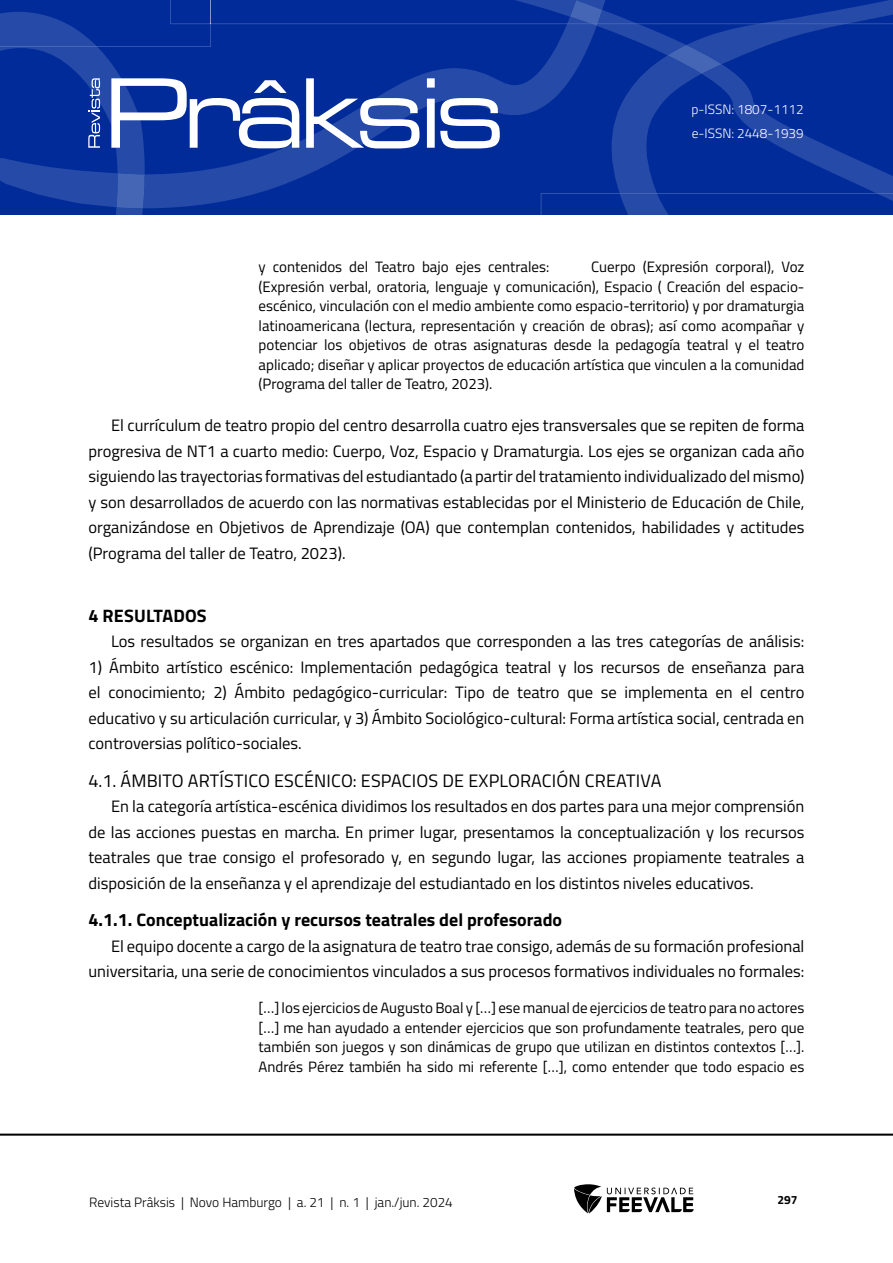
<style>
.page{position:relative;width:893px;height:1263px;background:#fff}
.page>*{position:absolute;margin:0;border:0;box-sizing:border-box;transform-origin:0 0}
.TUTULO_2{font:18px "Titillium Web";letter-spacing:.01em;color:#000}
.TITULO_3{font:700 18px "Titillium Web";color:#000}
.TITILO_1{font:700 18px "Titillium Web";letter-spacing:.01em;color:#000}
.Corpo_de_texto{font:16.5px/25.5px "Titillium Web";color:#000;text-align:justify}
.Citação{font:15px/19.5px "Titillium Web";color:#000;text-align:justify}
.t1{font:300 13.5px "Titillium Web";color:#000}
.t2{font:300 13.5px/24px "Titillium Web";color:#fff}
.t3{font:700 12px "Titillium Web";color:#000}
</style>
<div class="page">
<hr style="left:0;top:1133px;width:893px;height:3px;background:#000">
<svg style="left:574px;top:1184px;width:120px;height:29px"></svg>
<svg style="left:0;top:0;width:893px;height:215px;background:#1239a0"></svg>
<p class="t2" style="left:691px;top:97px;width:114px">p-ISSN: 1807-1112 e-ISSN: 2448-1939</p>
<p class="Citação" style="left:259px;top:256px;width:547px;text-indent:333px">Cuerpo (Expresión corporal), Voz (Expresión verbal, oratoria, lenguaje y comunicación), Espacio ( Creación del espacio&shy;escénico, vinculación con el medio ambiente como espacio-territorio) y por dramaturgia latinoamericana (lectura, representación y creación de obras); así como acompañar y potenciar los objetivos de otras asignaturas desde la pedagogía teatral y el teatro aplicado; diseñar y aplicar proyectos de educación artística que vinculen a la comunidad (Programa del taller de Teatro, 2023).</p>
<p class="Corpo_de_texto" style="left:88px;top:412px;width:717px;text-indent:22px">El currículum de teatro propio del centro desarrolla cuatro ejes transversales que se repiten de forma progresiva de NT1 a cuarto medio: Cuerpo, Voz, Espacio y Dramaturgia. Los ejes se organizan cada año siguiendo las trayectorias formativas del estudiantado (a partir del tratamiento individualizado del mismo) y son desarrollados de acuerdo con las normativas establecidas por el Ministerio de Educación de Chile, organizándose en Objetivos de Aprendizaje (OA) que contemplan contenidos, habilidades y actitudes (Programa del taller de Teatro, 2023).</p>
<p class="Citação" style="left:259px;top:256px;width:292px">y contenidos del Teatro bajo ejes centrales:</p>
<p class="TITILO_1" style="left:88px;top:601px;width:120px">4 RESULTADOS</p>
<p class="Corpo_de_texto" style="left:111px;top:628px;width:695px">Los resultados se organizan en tres apartados que corresponden a las tres categorías de análisis:</p>
<p class="Corpo_de_texto" style="left:88px;top:653px;width:717px">1) Ámbito artístico escénico: Implementación pedagógica teatral y los recursos de enseñanza para el conocimiento; 2) Ámbito pedagógico-curricular: Tipo de teatro que se implementa en el centro educativo y su articulación curricular, y 3) Ámbito Sociológico-cultural: Forma artística social, centrada en controversias político-sociales.</p>
<p class="TUTULO_2" style="left:88px;top:767px;width:574px">4.1. ÁMBITO ARTÍSTICO ESCÉNICO: ESPACIOS DE EXPLORACIÓN CREATIVA</p>
<p class="Corpo_de_texto" style="left:88px;top:793px;width:717px;text-indent:22px">En la categoría artística-escénica dividimos los resultados en dos partes para una mejor comprensión de las acciones puestas en marcha. En primer lugar, presentamos la conceptualización y los recursos teatrales que trae consigo el profesorado y, en segundo lugar, las acciones propiamente teatrales a disposición de la enseñanza y el aprendizaje del estudiantado en los distintos niveles educativos.</p>
<p class="TITULO_3" style="left:88px;top:906px;width:475px">4.1.1. Conceptualización y recursos teatrales del profesorado</p>
<p class="Corpo_de_texto" style="left:88px;top:932px;width:717px;text-align:right">El equipo docente a cargo de la asignatura de teatro trae consigo, además de su formación profesional universitaria, una serie de conocimientos vinculados a sus procesos formativos individuales no formales:</p>
<p class="Citação" style="left:259px;top:997px;width:547px">[…] los ejercicios de Augusto Boal y […] ese manual de ejercicios de teatro para no actores […] me han ayudado a entender ejercicios que son profundamente teatrales, pero que también son juegos y son dinámicas de grupo que utilizan en distintos contextos […].<br>Andrés Pérez también ha sido mi referente […], como entender que todo espacio es</p>
<p class="t1" style="left:89px;top:1192px;width:365px">Revista Prâksis | Novo Hamburgo | a. 21 | n. 1 | jan./jun. 2024</p>
<p class="t3" style="left:777px;top:1190px;width:22px">297</p>
</div>
